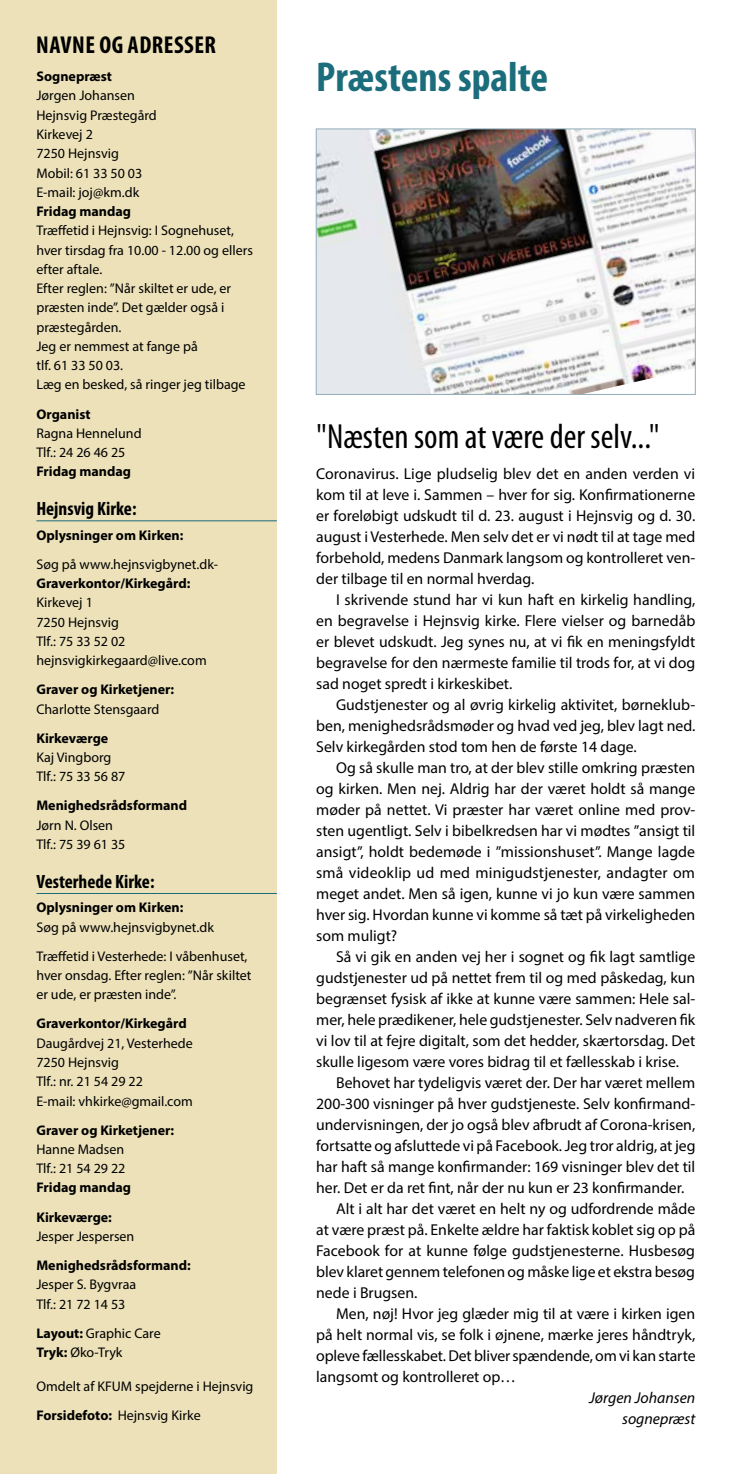
<style>
.page{position:relative;width:745px;height:1474px;background:#fff}
.page>*{position:absolute;margin:0;border:0;box-sizing:border-box;transform-origin:0 0}
.t1{font:700 condensed 42px "Myriad Pro";color:#1b6d7c}
.t2{font:condensed 35px "Myriad Pro";color:#000}
.t3{font:700 condensed 24.5px "Myriad Pro";letter-spacing:.02em;color:#000}
.t4{font:italic 21px "Myriad Pro";color:#000}
.t5{font:700 condensed 19.25px "Myriad Pro";color:#000}
.t6{font:15.75px/21px "Myriad Pro";color:#000;text-align:justify}
.t7{font:italic 15.75px/21px "Myriad Pro";color:#000;text-align:right}
.t8{font:14px/19.2px "Myriad Pro";color:#000}
.t9{font:700 14px/29.2px "Myriad Pro";color:#000}
.s1{font-weight:700}
</style>
<div class="page">
<div style="left:0;top:0;width:277px;height:1473px;background:#ece1b9"></div>
<hr style="left:36px;top:520px;width:241px;height:1px;background:#1b6d7c">
<hr style="left:36px;top:893px;width:241px;height:1px;background:#1b6d7c">
<img style="left:318px;top:131px;width:375px;height:261px">
<div style="left:316px;top:129px;width:379px;height:265px;border:1px solid #90adb7"></div>
<h3 class="t3" style="left:36px;top:30px;width:181px">NAVNE OG ADRESSER</h3>
<p class="t9" style="left:36px;top:61px;width:77px">Sognepræst</p>
<p class="t8" style="left:36px;top:86px;width:122px">Jørgen Johansen<br>Hejnsvig Præstegård<br>Kirkevej 2<br>7250 Hejnsvig<br>Mobil: 61 33 50 03<br>E-mail: joj@km.dk</p>
<p class="t9" style="left:36px;top:196px;width:96px">Fridag mandag</p>
<p class="t8" style="left:36px;top:221px;width:218px">Træffetid i Hejnsvig: I Sognehuset, hver tirsdag fra 10.00 - 12.00 og ellers efter aftale.<br>Efter reglen: ”Når skiltet er ude, er præsten inde”. Det gælder også i præstegården.<br>Jeg er nemmest at fange på<br>tlf. 61 33 50 03.<br>Læg en besked, så ringer jeg tilbage</p>
<p class="t9" style="left:36px;top:399px;width:56px">Organist</p>
<p class="t8" style="left:36px;top:423px;width:107px">Ragna Hennelund<br>Tlf.: 24 26 46 25</p>
<p class="t9" style="left:36px;top:456px;width:96px">Fridag mandag</p>
<p class="t5" style="left:36px;top:497px;width:101px">Hejnsvig Kirke:</p>
<p class="t9" style="left:36px;top:520px;width:148px">Oplysninger om Kirken:</p>
<p class="t8" style="left:36px;top:554px;width:183px">Søg på www.hejnsvigbynet.dk-</p>
<p class="t9" style="left:36px;top:568px;width:155px">Graverkontor/Kirkegård:</p>
<p class="t8" style="left:36px;top:593px;width:172px">Kirkevej 1<br>7250 Hejnsvig<br>Tlf.: 75 33 52 02 hejnsvigkirkegaard@live.com</p>
<p class="t9" style="left:36px;top:674px;width:139px">Graver og Kirketjener:</p>
<p class="t8" style="left:36px;top:699px;width:124px">Charlotte Stensgaard</p>
<p class="t9" style="left:36px;top:723px;width:73px">Kirkeværge</p>
<p class="t8" style="left:36px;top:747px;width:90px">Kaj Vingborg<br>Tlf.: 75 33 56 87</p>
<p class="t9" style="left:36px;top:790px;width:152px">Menighedsrådsformand</p>
<p class="t8" style="left:36px;top:815px;width:90px">Jørn N. Olsen<br>Tlf.: 75 39 61 35</p>
<p class="t5" style="left:36px;top:869px;width:119px">Vesterhede Kirke:</p>
<p class="t9" style="left:36px;top:892px;width:148px">Oplysninger om Kirken:</p>
<p class="t8" style="left:36px;top:912px;width:212px;line-height:29.2px">Søg på www.hejnsvigbynet.dk<br>Træffetid i Vesterhede: I våbenhuset,</p>
<p class="t8" style="left:36px;top:965px;width:216px">hver onsdag. Efter reglen: ”Når skiltet er ude, er præsten inde”.</p>
<p class="t9" style="left:36px;top:1008px;width:152px">Graverkontor/Kirkegård</p>
<p class="t8" style="left:36px;top:1033px;width:158px">Daugårdvej 21, Vesterhede<br>7250 Hejnsvig<br>Tlf.: nr. 21 54 29 22<br>E-mail: vhkirke@gmail.com</p>
<p class="t9" style="left:36px;top:1114px;width:139px">Graver og Kirketjener:</p>
<p class="t8" style="left:36px;top:1139px;width:90px">Hanne Madsen<br>Tlf.: 21 54 29 22</p>
<p class="t9" style="left:36px;top:1172px;width:96px">Fridag mandag<br>Kirkeværge:</p>
<p class="t8" style="left:36px;top:1226px;width:99px">Jesper Jespersen</p>
<p class="t9" style="left:36px;top:1250px;width:156px">Menighedsrådsformand:</p>
<p class="t8" style="left:36px;top:1274px;width:101px">Jesper S. Bygvraa<br>Tlf.: 21 72 14 53</p>
<p class="t8" style="left:36px;top:1323px;width:126px"><span class="s1">Layout:</span> Graphic Care<br><span class="s1">Tryk:</span> Øko-Tryk</p>
<p class="t8" style="left:36px;top:1371px;width:218px;line-height:29.2px">Omdelt af KFUM spejderne i Hejnsvig<br><span class="s1">Forsidefoto:</span> Hejnsvig Kirke</p>
<h3 class="t4" style="left:58px;top:1393px;width:216px">... et godt sted at gå i kirke</h3>
<h1 class="t1" style="left:316px;top:51px;width:233px">Præstens spalte</h1>
<h2 class="t2" style="left:316px;top:415px;width:344px">"Næsten som at være der selv..."</h2>
<p class="t6" style="left:316px;top:463px;width:380px">Coronavirus. Lige pludselig blev det en anden verden vi kom til at leve i. Sammen – hver for sig. Konfirmationerne er foreløbigt udskudt til d. 23. august i Hejnsvig og d. 30. august i Vesterhede. Men selv det er vi nødt til at tage med forbehold, medens Danmark langsom og kontrolleret ven&shy;der tilbage til en normal hverdag.</p>
<p class="t6" style="left:316px;top:589px;width:380px;text-indent:20px">I skrivende stund har vi kun haft en kirkelig handling, en begravelse i Hejnsvig kirke. Flere vielser og barnedåb er blevet udskudt. Jeg synes nu, at vi fik en meningsfyldt begravelse for den nærmeste familie til trods for, at vi dog sad noget spredt i kirkeskibet.</p>
<p class="t6" style="left:316px;top:694px;width:380px;text-indent:20px">Gudstjenester og al øvrig kirkelig aktivitet, børneklub&shy;ben, menighedsrådsmøder og hvad ved jeg, blev lagt ned.<br>Selv kirkegården stod tom hen de første 14 dage.</p>
<p class="t6" style="left:316px;top:757px;width:380px;text-indent:20px">Og så skulle man tro, at der blev stille omkring præsten og kirken. Men nej. Aldrig har der været holdt så mange møder på nettet. Vi præster har været online med prov&shy;sten ugentligt. Selv i bibelkredsen har vi mødtes ”ansigt til ansigt”, holdt bedemøde i ”missionshuset”. Mange lagde små videoklip ud med minigudstjenester, andagter om meget andet. Men så igen, kunne vi jo kun være sammen hver sig. Hvordan kunne vi komme så tæt på virkeligheden som muligt?</p>
<p class="t6" style="left:316px;top:946px;width:380px;text-indent:20px">Så vi gik en anden vej her i sognet og fik lagt samtlige gudstjenester ud på nettet frem til og med påskedag, kun begrænset fysisk af ikke at kunne være sammen: Hele sal&shy;mer, hele prædikener, hele gudstjenester. Selv nadveren fik vi lov til at fejre digitalt, som det hedder, skærtorsdag. Det skulle ligesom være vores bidrag til et fællesskab i krise.</p>
<p class="t6" style="left:336px;top:1072px;width:360px">Behovet har tydeligvis været der. Der har været mellem</p>
<p class="t6" style="left:316px;top:1093px;width:380px">200-300 visninger på hver gudstjeneste. Selv konfirmand-</p>
<p class="t6" style="left:316px;top:1114px;width:380px">undervisningen, der jo også blev afbrudt af Corona-krisen,</p>
<p class="t6" style="left:316px;top:1135px;width:380px">fortsatte og afsluttede vi på Facebook. Jeg tror aldrig, at jeg</p>
<p class="t6" style="left:316px;top:1156px;width:380px">har haft så mange konfirmander: 169 visninger blev det til</p>
<p class="t6" style="left:316px;top:1177px;width:369px">her. Det er da ret fint, når der nu kun er 23 konfirmander.</p>
<p class="t6" style="left:336px;top:1198px;width:360px">Alt i alt har det været en helt ny og udfordrende måde</p>
<p class="t6" style="left:316px;top:1219px;width:380px">at være præst på. Enkelte ældre har faktisk koblet sig op på</p>
<p class="t6" style="left:316px;top:1240px;width:380px">Facebook for at kunne følge gudstjenesterne. Husbesøg</p>
<p class="t6" style="left:316px;top:1261px;width:380px">blev klaret gennem telefonen og måske lige et ekstra besøg</p>
<p class="t6" style="left:316px;top:1282px;width:103px">nede i Brugsen.</p>
<p class="t6" style="left:336px;top:1303px;width:360px">Men, nøj! Hvor jeg glæder mig til at være i kirken igen</p>
<p class="t6" style="left:316px;top:1324px;width:380px">på helt normal vis, se folk i øjnene, mærke jeres håndtryk,</p>
<p class="t6" style="left:316px;top:1345px;width:380px">opleve fællesskabet. Det bliver spændende, om vi kan starte</p>
<p class="t6" style="left:316px;top:1366px;width:201px">langsomt og kontrolleret op…</p>
<p class="t7" style="left:588px;top:1387px;width:108px">Jørgen Johansen sognepræst</p>
</div>
